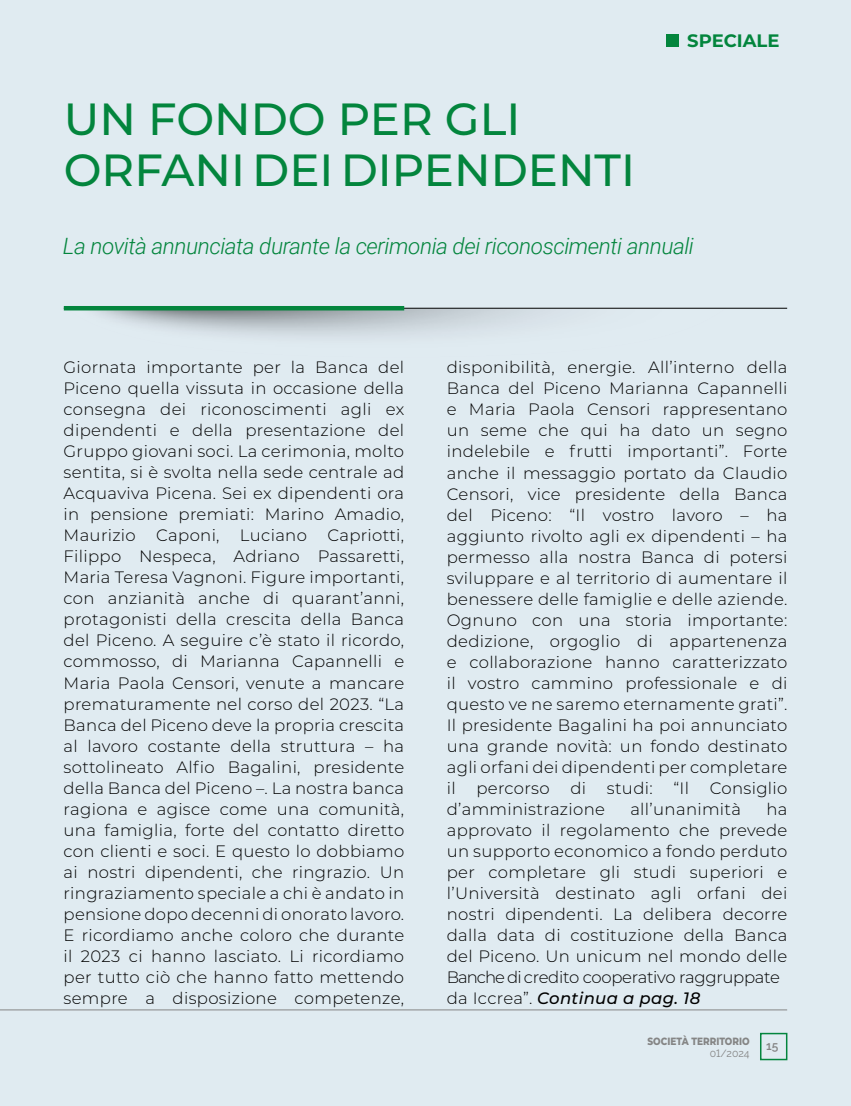
<style>
.page{position:relative;width:851px;height:1106px;background:#fff}
.page>*{position:absolute;margin:0;border:0;box-sizing:border-box;transform-origin:0 0}
.t1{font:500 45px/51px "Montserrat";color:#03853d}
.t2{font:italic 300 22.5px "Roboto";letter-spacing:-.02em;color:#03853d}
.t3{font:700 18px "Montserrat";color:#03853d}
.t4{font:300 16.5px/21px "Montserrat";letter-spacing:.02em;color:#000;text-align:justify}
.t5{font:600 12px "Raleway";color:#858585}
.t6{font:800 10.5px "Montserrat";color:#858585;scale:.85 1}
.t7{font:10.5px "Raleway";color:#858585}
.s1{font-weight:500;font-style:italic}
</style>
<div class="page">
<div style="left:0;top:0;width:850px;height:1106px;background:#e0ebf1"></div>
<hr style="left:0;top:1009px;width:787px;height:1px;background:#858585">
<div style="left:759px;top:1032px;width:28px;height:28px;border:2px solid #03853d"></div>
<hr style="left:64px;top:308px;width:723px;height:1px;background:#000">
<img style="left:65px;top:308px;width:660px;height:29px">
<hr style="left:64px;top:306px;width:340px;height:4px;background:#03853d">
<div style="left:665px;top:34px;width:13px;height:13px;background:#03853d"></div>
<h1 class="t1" style="left:64px;top:92px;width:572px">UN FONDO PER GLI<br>ORFANI DEI DIPENDENTI</h1>
<p class="t3" style="left:687px;top:28px;width:94px">SPECIALE</p>
<h2 class="t2" style="left:63px;top:231px;width:632px">La novità annunciata durante la cerimonia dei riconoscimenti annuali</h2>
<p class="t4" style="left:64px;top:356px;width:342px">Giornata importante per la Banca del Piceno quella vissuta in occasione della consegna dei riconoscimenti agli ex dipendenti e della presentazione del Gruppo giovani soci. La cerimonia, molto sentita, si è svolta nella sede centrale ad Acquaviva Picena. Sei ex dipendenti ora in pensione premiati: Marino Amadio, Maurizio Caponi, Luciano Capriotti, Filippo Nespeca, Adriano Passaretti, Maria Teresa Vagnoni. Figure importanti, con anzianità anche di quarant’anni, protagonisti della crescita della Banca del Piceno. A seguire c’è stato il ricordo, commosso, di Marianna Capannelli e Maria Paola Censori, venute a mancare prematuramente nel corso del 2023. “La Banca del Piceno deve la propria crescita al lavoro costante della struttura – ha sottolineato Alfio Bagalini, presidente della Banca del Piceno –. La nostra banca ragiona e agisce come una comunità, una famiglia, forte del contatto diretto con clienti e soci. E questo lo dobbiamo ai nostri dipendenti, che ringrazio. Un ringraziamento speciale a chi è andato in pensione dopo decenni di onorato lavoro.<br>E ricordiamo anche coloro che durante il 2023 ci hanno lasciato. Li ricordiamo per tutto ciò che hanno fatto mettendo sempre a disposizione competenze,</p>
<p class="t4" style="left:446px;top:356px;width:342px">disponibilità, energie. All’interno della Banca del Piceno Marianna Capannelli e Maria Paola Censori rappresentano un seme che qui ha dato un segno indelebile e frutti importanti”. Forte anche il messaggio portato da Claudio Censori, vice presidente della Banca del Piceno: “Il vostro lavoro – ha aggiunto rivolto agli ex dipendenti – ha permesso alla nostra Banca di potersi sviluppare e al territorio di aumentare il benessere delle famiglie e delle aziende.<br>Ognuno con una storia importante: dedizione, orgoglio di appartenenza e collaborazione hanno caratterizzato il vostro cammino professionale e di questo ve ne saremo eternamente grati”.<br>Il presidente Bagalini ha poi annunciato una grande novità: un fondo destinato agli orfani dei dipendenti per completare il</p>
<p class="t4" style="left:476px;top:776px;width:111px">percorso di</p>
<p class="t4" style="left:606px;top:776px;width:47px">studi:</p>
<p class="t4" style="left:673px;top:776px;width:17px">“Il</p>
<p class="t4" style="left:709px;top:776px;width:79px">Consiglio</p>
<p class="t4" style="left:446px;top:797px;width:160px">d’amministrazione</p>
<p class="t4" style="left:630px;top:797px;width:112px">all’unanimità</p>
<p class="t4" style="left:446px;top:797px;width:342px;text-align:left;text-indent:319px">ha approvato il regolamento che prevede un supporto economico a fondo perduto per completare gli studi superiori e l’Università destinato agli orfani dei nostri dipendenti. La delibera decorre dalla data di costituzione della Banca del Piceno. Un unicum nel mondo delle Banche di credito cooperativo raggruppate da Iccrea”. <span class="s1">Continua a pag. 18</span></p>
<p class="t6" style="left:647px;top:1033px;width:122px">SOCIETÀ TERRITORIO</p>
<p class="t7" style="left:709px;top:1047px;width:42px">01/2024</p>
<p class="t5" style="left:766px;top:1039px;width:14px">15</p>
</div>
